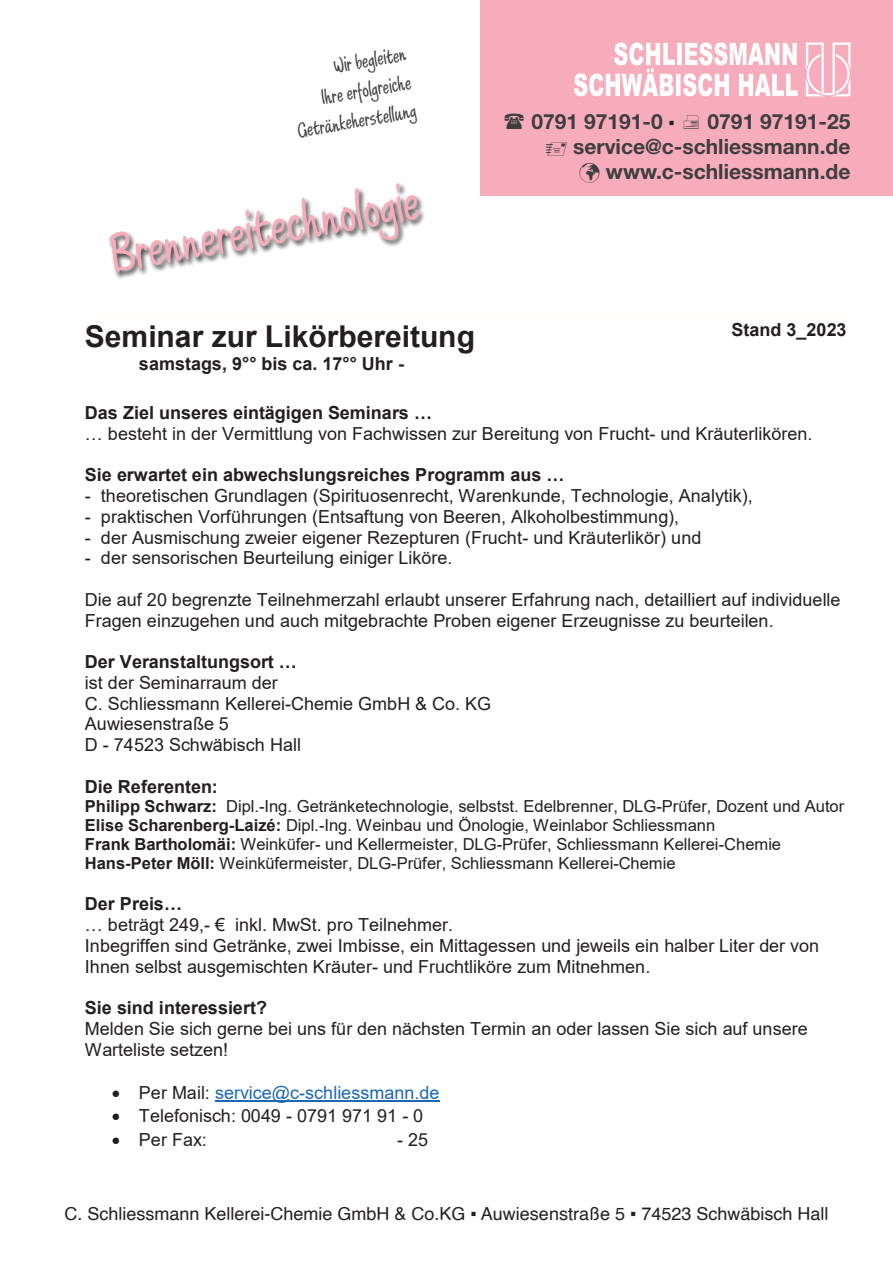
<style>
.page{position:relative;width:893px;height:1263px;background:#fff}
.page>*{position:absolute;margin:0;border:0;box-sizing:border-box;transform-origin:0 0}
.t1{font:63px "Scripture";color:#f7acbb}
.t2{font:700 30px "Arial";color:#231f20}
.t3{font:24px/28.8px "Scripture";color:#3e3e3f;text-align:right}
.t4{font:700 21px/25.2px "Helvetica Neue";color:#3e3e3f;text-align:right}
.t5{font:18px/20.7px "Arial";color:#231f20}
.t6{font:700 18px "Arial";color:#231f20}
.t7{font:18px "Helvetica";color:#231f20}
.t8{font:18px "Arial";color:#1b69b4}
.t9{font:16.5px/18.9px "Arial";color:#231f20}
.s1{font-family:"Century Gothic";font-weight:400;font-size:18px;color:#231f20}
.s2{font-weight:700}
.s3{color:#231f20}
.s4{font-family:"Century Gothic"}
</style>
<div class="page">
<hr style="left:215px;top:1100px;width:224px;height:2px;background:#1b69b4">
<div style="left:108px;top:182px;width:318px;height:98px;background:#231f20;opacity:.9"></div>
<div style="left:480px;top:0;width:413px;height:196px;background:#f7acbb"></div>
<svg style="left:806px;top:43px;width:44px;height:53px"></svg>
<svg style="left:574px;top:43px;width:224px;height:53px"></svg>
<p class="t3" style="left:286px;top:61px;width:121px;rotate:-10deg">Wir begleiten<br>Ihre erfolgreiche<br>Getränkeherstellung</p>
<p class="t1" style="left:106px;top:223px;width:313px;rotate:-10deg">Brennereitechnologie</p>
<p class="t4" style="left:532px;top:108px;width:145px">0791 97191-0 <span class="s1">▪</span></p>
<p class="t4" style="left:573px;top:108px;width:279px">0791 97191-25 service@c-schliessmann.de</p>
<p class="t4" style="left:579px;top:159px;width:273px">✓ www.c-schliessmann.de</p>
<p class="t2" style="left:85px;top:316px;width:392px">Seminar zur Likörbereitung</p>
<p class="t6" style="left:731px;top:317px;width:117px">Stand 3_2023</p>
<p class="t6" style="left:139px;top:351px;width:267px">samstags, 9°° bis ca. 17°° Uhr -</p>
<p class="t5" style="left:85px;top:402px;width:729px"><span class="s2">Das Ziel unseres eintägigen Seminars …<br></span>… besteht in der Vermittlung von Fachwissen zur Bereitung von Frucht- und Kräuterlikören.</p>
<p class="t6" style="left:85px;top:462px;width:481px">Sie erwartet ein abwechslungsreiches Programm aus …</p>
<p class="t5" style="left:85px;top:485px;width:669px">- theoretischen Grundlagen (Spirituosenrecht, Warenkunde, Technologie, Analytik),</p>
<p class="t5" style="left:85px;top:506px;width:596px">- praktischen Vorführungen (Entsaftung von Beeren, Alkoholbestimmung),</p>
<p class="t5" style="left:85px;top:527px;width:618px">- der Ausmischung zweier eigener Rezepturen (Frucht- und Kräuterlikör) und</p>
<p class="t5" style="left:85px;top:547px;width:369px">- der sensorischen Beurteilung einiger Liköre.</p>
<p class="t5" style="left:85px;top:589px;width:757px">Die auf 20 begrenzte Teilnehmerzahl erlaubt unserer Erfahrung nach, detailliert auf individuelle<br>Fragen einzugehen und auch mitgebrachte Proben eigener Erzeugnisse zu beurteilen.</p>
<p class="t5" style="left:85px;top:651px;width:408px"><span class="s2">Der Veranstaltungsort …<br></span>ist der Seminarraum der<br>C. Schliessmann Kellerei-Chemie GmbH &amp; Co. KG<br>Auwiesenstraße 5<br>D - 74523 Schwäbisch Hall</p>
<p class="t6" style="left:85px;top:774px;width:135px">Die Referenten:</p>
<p class="t9" style="left:85px;top:797px;width:761px"><span class="s2">Philipp Schwarz:</span> Dipl.-Ing. Getränketechnologie, selbstst. Edelbrenner, DLG-Prüfer, Dozent und Autor <span class="s2">Elise Scharenberg-Laizé:</span> Dipl.-Ing. Weinbau und Önologie, Weinlabor Schliessmann<br><span class="s2">Frank Bartholomäi:</span> Weinküfer- und Kellermeister, DLG-Prüfer, Schliessmann Kellerei-Chemie <span class="s2">Hans-Peter Möll:</span> Weinküfermeister, DLG-Prüfer, Schliessmann Kellerei-Chemie</p>
<p class="t5" style="left:85px;top:894px;width:736px"><span class="s2">Der Preis…<br></span>… beträgt 249,- € inkl. MwSt. pro Teilnehmer.<br>Inbegriffen sind Getränke, zwei Imbisse, ein Mittagessen und jeweils ein halber Liter der von Ihnen selbst ausgemischten Kräuter- und Fruchtliköre zum Mitnehmen.</p>
<p class="t5" style="left:85px;top:997px;width:724px"><span class="s2">Sie sind interessiert?<br></span>Melden Sie sich gerne bei uns für den nächsten Termin an oder lassen Sie sich auf unsere<br>Warteliste setzen!</p>
<p class="t8" style="left:112px;top:1080px;width:329px"><span class="s3">• Per Mail:</span> service@c-schliessmann.de</p>
<p class="t5" style="left:112px;top:1105px;width:313px">• Telefonisch: 0049 - 0791 971 91 - 0</p>
<p class="t5" style="left:112px;top:1129px;width:96px">• Per Fax:</p>
<p class="t5" style="left:397px;top:1129px;width:32px">- 25</p>
<p class="t7" style="left:64px;top:1200px;width:766px">C. Schliessmann Kellerei-Chemie GmbH &amp; Co.KG <span class="s4">▪</span> Auwiesenstraße 5 <span class="s4">▪</span> 74523 Schwäbisch Hall</p>
</div>
